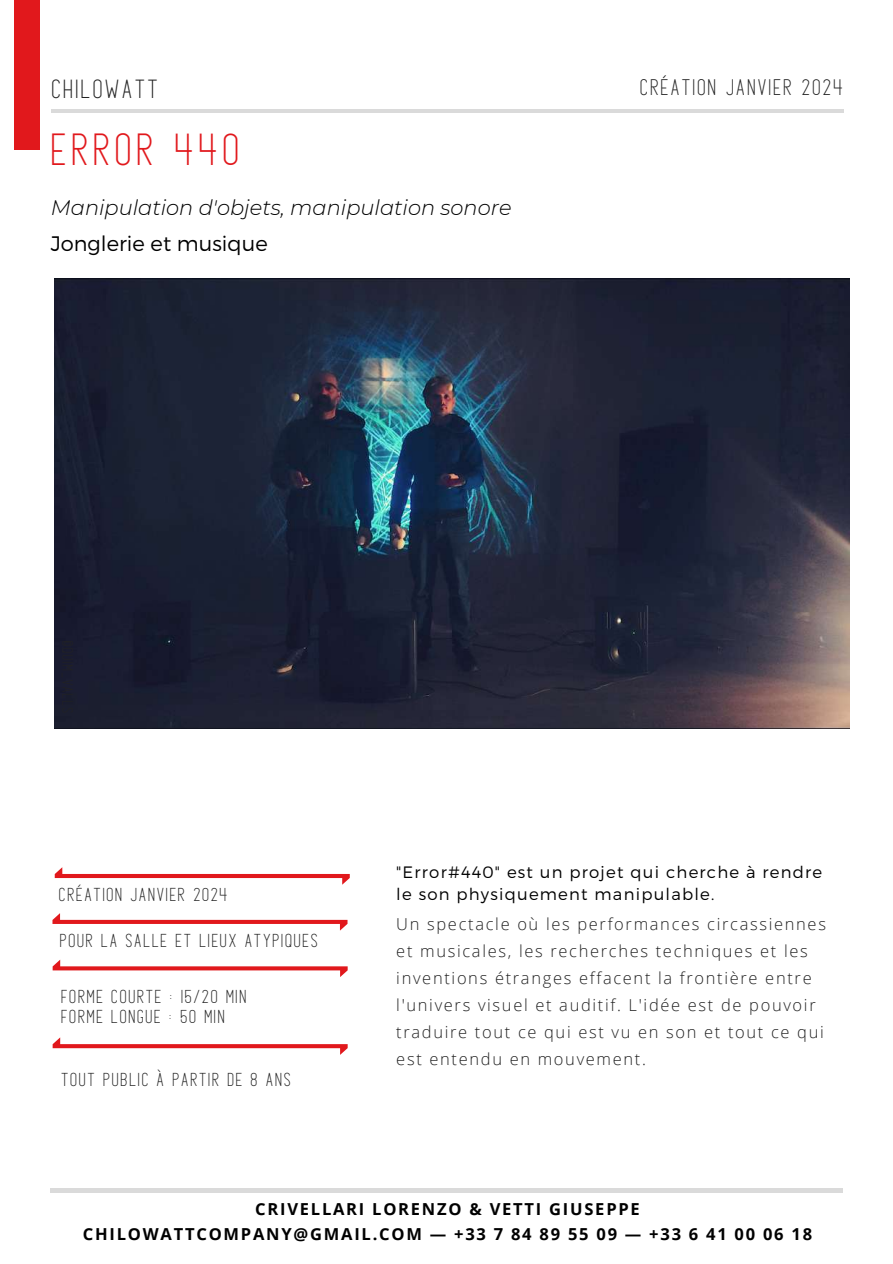
<style>
.page{position:relative;width:893px;height:1264px;background:#fff}
.page>*{position:absolute;margin:0;border:0;box-sizing:border-box;transform-origin:0 0}
.t1{font:900 36px "Athens";letter-spacing:.155em;color:#e1181c}
.t2{font:italic 300 21px "Montserrat";color:#000}
.t3{font:300 21px "Montserrat";color:#000}
.t4{font:900 21px "Athens";letter-spacing:.14em;color:#222}
.t5{font:900 18px "Athens";letter-spacing:.14em;color:#222}
.t6{font:300 16.5px/27px "Open Sans";letter-spacing:.1em;color:#222}
.t7{font:700 16.5px/24.8px "Open Sans";letter-spacing:.105em;color:#000;text-align:center}
.t8{font:300 16.5px/21.3px "Montserrat";letter-spacing:.075em;color:#000}
.t9{font:900 15px/20.2px "Athens";letter-spacing:.14em;color:#222}
</style>
<div class="page">
<img style="left:55px;top:278px;width:794px;height:450px">
<hr style="left:51px;top:109px;width:792px;height:4px;background:#dadada">
<hr style="left:50px;top:1188px;width:792px;height:4px;background:#dadada">
<div style="left:14px;top:0;width:25px;height:150px;background:#e1181c"></div>
<svg style="left:55px;top:867px;width:295px;height:17px"></svg>
<svg style="left:52px;top:913px;width:295px;height:17px"></svg>
<svg style="left:53px;top:959px;width:294px;height:18px"></svg>
<svg style="left:53px;top:1037px;width:294px;height:17px"></svg>
<p class="t4" style="left:52px;top:74px;width:107px">CHILOWATT</p>
<h1 class="t1" style="left:53px;top:123px;width:189px">ERROR 440</h1>
<p class="t2" style="left:51px;top:194px;width:462px">Manipulation d'objets, manipulation sonore</p>
<p class="t3" style="left:51px;top:229px;width:218px">Jonglerie et musique</p>
<p class="t5" style="left:641px;top:74px;width:204px">CRÉATION JANVIER 2024</p>
<p class="t9" style="left:60px;top:884px;width:170px">CRÉATION JANVIER 2024</p>
<p class="t9" style="left:60px;top:930px;width:259px">POUR LA SALLE ET LIEUX ATYPIQUES</p>
<p class="t9" style="left:62px;top:985px;width:186px">FORME COURTE : 15/20 MIN<br>FORME LONGUE : 50 MIN</p>
<p class="t9" style="left:62px;top:1069px;width:231px">TOUT PUBLIC À PARTIR DE 8 ANS</p>
<p class="t8" style="left:396px;top:860px;width:427px">"Error#440" est un projet qui cherche à rendre le son physiquement manipulable.</p>
<p class="t6" style="left:396px;top:910px;width:431px">Un spectacle où les performances circassiennes et musicales, les recherches techniques et les inventions étranges effacent la frontière entre l'univers visuel et auditif. L'idée est de pouvoir traduire tout ce qui est vu en son et tout ce qui est entendu en mouvement.</p>
<p class="t7" style="left:83px;top:1196px;width:730px">CRIVELLARI LORENZO &amp; VETTI GIUSEPPE<br>CHILOWATTCOMPANY@GMAIL.COM — +33 7 84 89 55 09 — +33 6 41 00 06 18</p>
</div>
